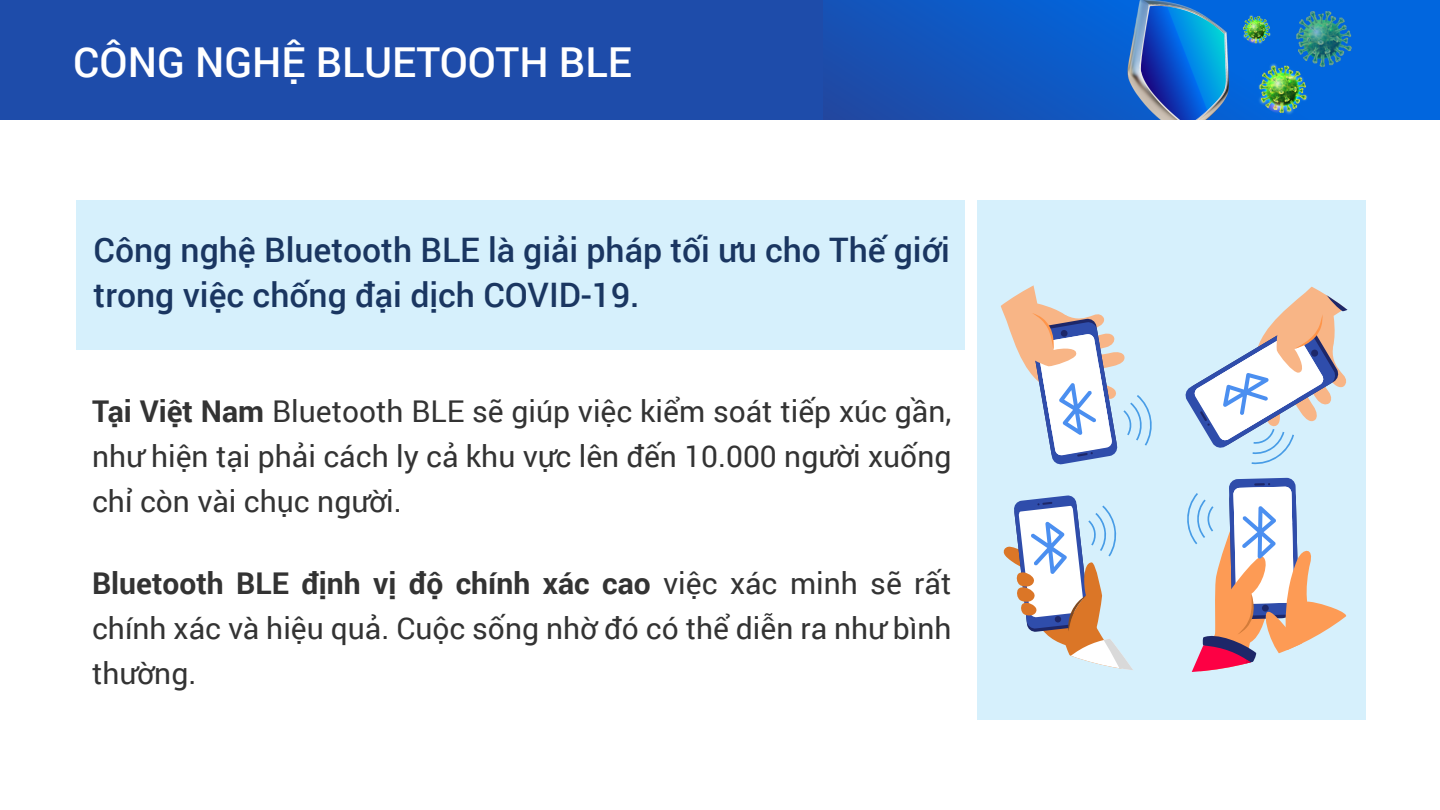
<style>
.page{position:relative;width:1440px;height:810px;background:#fff}
.page>*{position:absolute;margin:0;border:0;box-sizing:border-box;transform-origin:0 0}
.t1{font:500 41.25px "Roboto";color:#fff}
.t2{font:500 33.75px/45px "Roboto";color:#1a3661}
.t3{font:30px/45px "Roboto";color:#333;text-align:justify}
.s1{font-weight:700}
</style>
<div class="page">
<div style="left:76px;top:200px;width:888px;height:150px;background:#d6f0fc"></div>
<div style="left:0;top:0;width:823px;height:120px;background:#1e4caa"></div>
<img style="left:823px;top:0;width:617px;height:120px">
<div style="left:977px;top:200px;width:389px;height:520px;background:#d6f0fc"></div>
<svg style="left:1003px;top:478px;width:344px;height:194px"></svg>
<svg style="left:1185px;top:286px;width:163px;height:179px"></svg>
<svg style="left:964px;top:252px;width:188px;height:213px"></svg>
<h1 class="t1" style="left:73px;top:33px;width:560px">CÔNG NGHỆ BLUETOOTH BLE</h1>
<p class="t2" style="left:94px;top:226px;width:858px">Công nghệ Bluetooth BLE là giải pháp tối ưu cho Thế giới trong việc chống đại dịch COVID-19.</p>
<p class="t3" style="left:92px;top:387px;width:861px"><span class="s1">Tại Việt Nam</span> Bluetooth BLE sẽ giúp việc kiểm soát tiếp xúc gần, như hiện tại phải cách ly cả khu vực lên đến 10.000 người xuống chỉ còn vài chục người.</p>
<p class="t3" style="left:92px;top:560px;width:861px"><span class="s1">Bluetooth BLE định vị độ chính xác cao</span> việc xác minh sẽ rất chính xác và hiệu quả. Cuộc sống nhờ đó có thể diễn ra như bình thường.</p>
</div>
